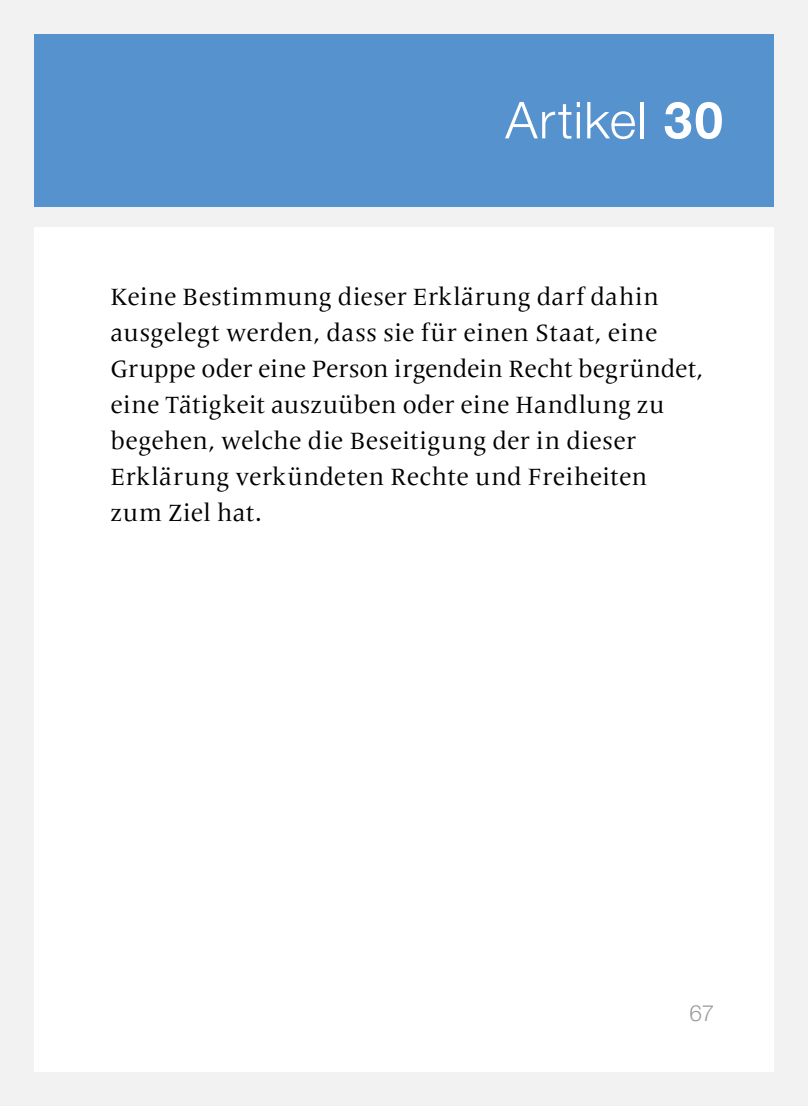
<style>
.page{position:relative;width:808px;height:1106px;background:#f2f2f2}
.page>*{position:absolute;margin:0;border:0;box-sizing:border-box;transform-origin:0 0}
.t1{font:300 51px "Helvetica Neue LT Pro";letter-spacing:.025em;color:#fff}
.t2{font:24.6px/36px "Frutiger Serif LT Pro";letter-spacing:.015em;color:#000}
.t3{font:300 22.5px "Helvetica Neue LT Pro";color:#9d9d9c}
.s1{font-weight:700}
</style>
<div class="page">
<div style="left:34px;top:227px;width:740px;height:844px;background:#fff"></div>
<div style="left:34px;top:34px;width:740px;height:172px;background:#5692ce"></div>
<h1 class="t1" style="left:505px;top:89px;width:219px">Artikel <span class="s1">30</span></h1>
<p class="t2" style="left:111px;top:279px;width:594px">Keine Bestimmung dieser Erklärung darf dahin ausgelegt werden, dass sie für einen Staat, eine Gruppe oder eine Person irgendein Recht begründet, eine Tätigkeit auszuüben oder eine Handlung zu begehen, welche die Beseitigung der in dieser Erklärung verkündeten Rechte und Freiheiten zum Ziel hat.</p>
<p class="t3" style="left:690px;top:999px;width:26px">67</p>
</div>
